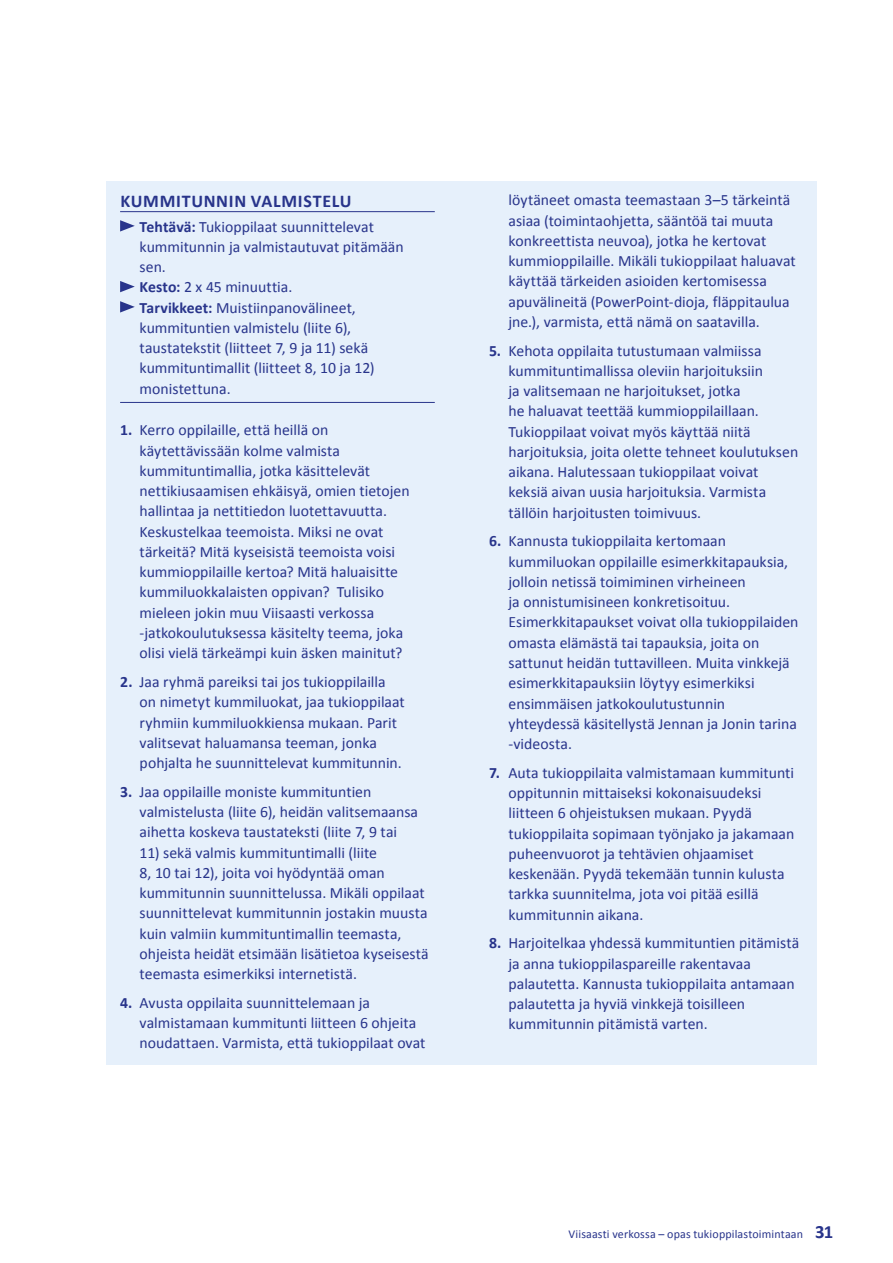
<style>
.page{position:relative;width:893px;height:1263px;background:#fff}
.page>*{position:absolute;margin:0;border:0;box-sizing:border-box;transform-origin:0 0}
.t1{font:700 18px "Calibri";letter-spacing:.04em;color:#28348b}
.t2{font:15.75px/20.2px "Calibri";color:#28348b}
.t3{font:12px "Calibri";letter-spacing:.01em;color:#28348b}
.s1{font-weight:700}
.s2{font-weight:700;font-size:18.75px}
</style>
<div class="page">
<div style="left:106px;top:181px;width:710px;height:883px;background:#e6f0fb"></div>
<hr style="left:120px;top:211px;width:315px;height:1px;background:#28348b">
<hr style="left:120px;top:402px;width:315px;height:1px;background:#28348b">
<svg style="left:120px;top:220px;width:15px;height:12px"></svg>
<svg style="left:120px;top:281px;width:15px;height:11px"></svg>
<svg style="left:120px;top:301px;width:15px;height:12px"></svg>
<p class="t1" style="left:120px;top:190px;width:26px">KUMM</p>
<p class="t1" style="left:176px;top:190px;width:18px">ITUNN</p>
<p class="t1" style="left:229px;top:190px;width:85px">IN VALMISTELU</p>
<p class="t2" style="left:140px;top:216px;width:265px"><span class="s1">TEHTÄVÄ:</span> Tukioppilaat suunnittelevat kummitunnin ja valmistautuvat pitämään sen.<br><span class="s1">KESTO:</span> 2 x 45 minuuttia.<br><span class="s1">TARVIKKEET:</span> Muistiinpanovälineet, kummituntien valmistelu (liite 6), taustatekstit (liitteet 7, 9 ja 11) sekä kummituntimallit (liitteet 8, 10 ja 12) monistettuna.</p>
<p class="t2" style="left:140px;top:420px;width:271px;text-indent:-19px"><span class="s1">1.</span> Kerro oppilaille, että heillä on käytettävissään kolme valmista kummituntimallia, jotka käsittelevät nettikiusaamisen ehkäisyä, omien tietojen hallintaa ja nettitiedon luotettavuutta.<br>Keskustelkaa teemoista. Miksi ne ovat tärkeitä? Mitä kyseisistä teemoista voisi kummioppilaille kertoa? Mitä haluaisitte kummiluokkalaisten oppivan? Tulisiko mieleen jokin muu Viisaasti verkossa -jatkokoulutuksessa käsitelty teema, joka olisi vielä tärkeämpi kuin äsken mainitut?</p>
<p class="t2" style="left:140px;top:672px;width:267px;text-indent:-19px"><span class="s1">2.</span> Jaa ryhmä pareiksi tai jos tukioppilailla on nimetyt kummiluokat, jaa tukioppilaat ryhmiin kummiluokkiensa mukaan. Parit valitsevat haluamansa teeman, jonka pohjalta he suunnittelevat kummitunnin.</p>
<p class="t2" style="left:140px;top:781px;width:280px;text-indent:-19px"><span class="s1">3.</span> Jaa oppilaille moniste kummituntien valmistelusta (liite 6), heidän valitsemaansa aihetta koskeva taustateksti (liite 7, 9 tai</p>
<p class="t2" style="left:140px;top:842px;width:291px">11) sekä valmis kummituntimalli (liite<br>8, 10 tai 12), joita voi hyödyntää oman kummitunnin suunnittelussa. Mikäli oppilaat suunnittelevat kummitunnin jostakin muusta kuin valmiin kummituntimallin teemasta, ohjeista heidät etsimään lisätietoa kyseisestä teemasta esimerkiksi internetistä.</p>
<p class="t2" style="left:140px;top:992px;width:287px;text-indent:-19px"><span class="s1">4.</span> Avusta oppilaita suunnittelemaan ja valmistamaan kummitunti liitteen 6 ohjeita noudattaen. Varmista, että tukioppilaat ovat</p>
<p class="t2" style="left:508px;top:190px;width:289px">löytäneet omasta teemastaan 3–5 tärkeintä asiaa (toimintaohjetta, sääntöä tai muuta konkreettista neuvoa), jotka he kertovat kummioppilaille. Mikäli tukioppilaat haluavat käyttää tärkeiden asioiden kertomisessa apuvälineitä (PowerPoint-dioja, fläppitaulua jne.), varmista, että nämä on saatavilla.</p>
<p class="t2" style="left:508px;top:340px;width:291px;text-indent:-19px"><span class="s1">5.</span> Kehota oppilaita tutustumaan valmiissa kummituntimallissa oleviin harjoituksiin<br>ja valitsemaan ne harjoitukset, jotka<br>he haluavat teettää kummioppilaillaan.<br>Tukioppilaat voivat myös käyttää niitä harjoituksia, joita olette tehneet koulutuksen aikana. Halutessaan tukioppilaat voivat keksiä aivan uusia harjoituksia. Varmista tällöin harjoitusten toimivuus.</p>
<p class="t2" style="left:508px;top:531px;width:291px;text-indent:-19px"><span class="s1">6.</span> Kannusta tukioppilaita kertomaan kummiluokan oppilaille esimerkkitapauksia, jolloin netissä toimiminen virheineen<br>ja onnistumisineen konkretisoituu.<br>Esimerkkitapaukset voivat olla tukioppilaiden omasta elämästä tai tapauksia, joita on sattunut heidän tuttavilleen. Muita vinkkejä esimerkkitapauksiin löytyy esimerkiksi ensimmäisen jatkokoulutustunnin yhteydessä käsitellystä Jennan ja Jonin tarina -videosta.</p>
<p class="t2" style="left:508px;top:762px;width:287px;text-indent:-20px"><span class="s1">7.</span> Auta tukioppilaita valmistamaan kummitunti oppitunnin mittaiseksi kokonaisuudeksi liitteen 6 ohjeistuksen mukaan. Pyydä tukioppilaita sopimaan työnjako ja jakamaan puheenvuorot ja tehtävien ohjaamiset keskenään. Pyydä tekemään tunnin kulusta tarkka suunnitelma, jota voi pitää esillä kummitunnin aikana.</p>
<p class="t2" style="left:508px;top:933px;width:292px;text-indent:-19px"><span class="s1">8.</span> Harjoitelkaa yhdessä kummituntien pitämistä ja anna tukioppilaspareille rakentavaa palautetta. Kannusta tukioppilaita antamaan palautetta ja hyviä vinkkejä toisilleen kummitunnin pitämistä varten.</p>
<p class="t3" style="left:568px;top:1226px;width:266px">Viisaasti verkossa – opas tukioppilastoimintaan <span class="s2">31</span></p>
</div>
